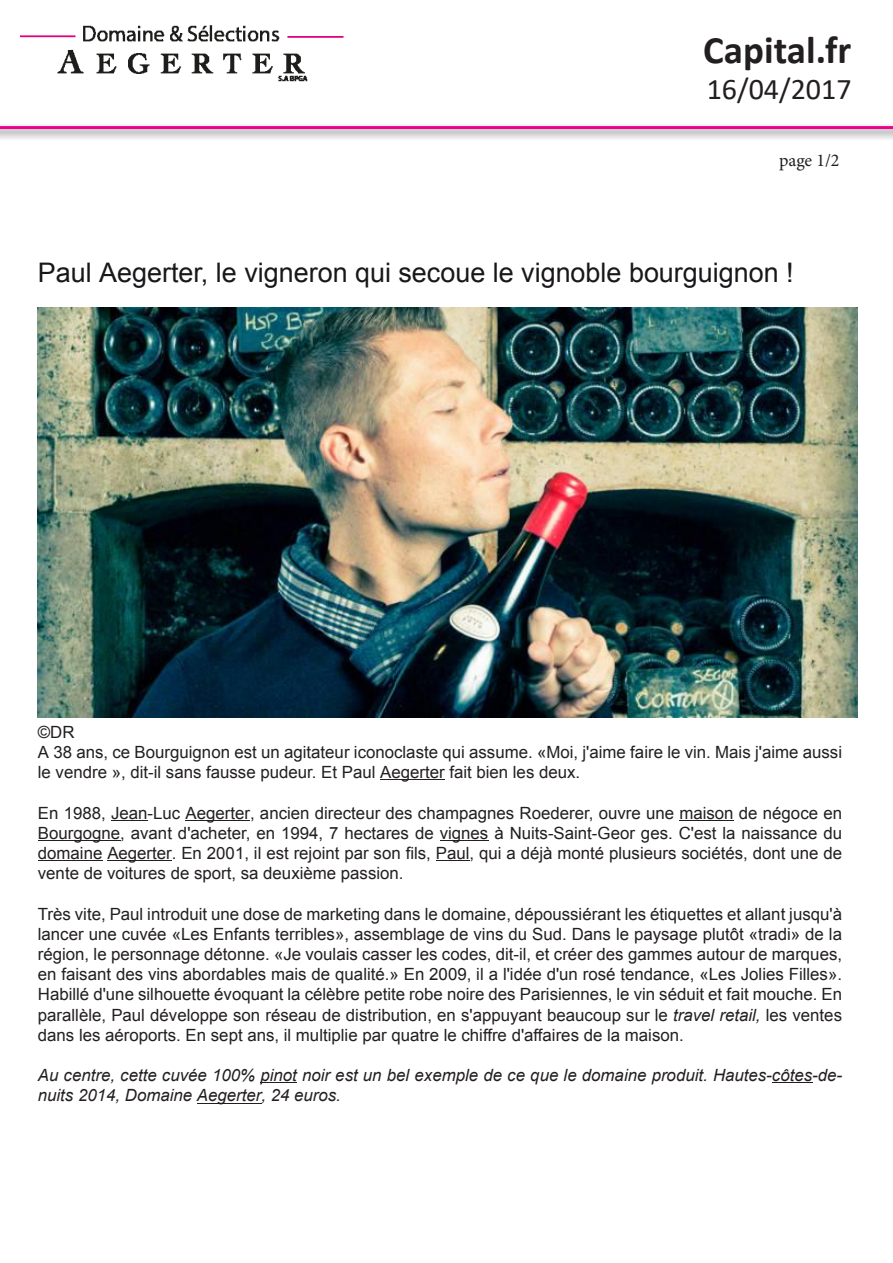
<style>
.page{position:relative;width:893px;height:1263px;background:#fff}
.page>*{position:absolute;margin:0;border:0;box-sizing:border-box;transform-origin:0 0}
.t1{font:700 39px "Calibri";color:#231f20}
.t2{font:30px "Calibri";color:#231f20}
.t3{font:27px "Arial";color:#1a171b}
.t4{font:18px "Minion Pro";color:#231f20}
.t5{font:16.8px/20.2px "Arial";color:#231f20;text-align:justify}
.t6{font:italic 16.8px/20.2px "Arial";color:#231f20}
.s1{font-style:italic}
</style>
<div class="page">
<img style="left:38px;top:307px;width:820px;height:410px">
<hr style="left:380px;top:780px;width:65px;height:1px;background:#231f20">
<hr style="left:111px;top:820px;width:37px;height:1px;background:#231f20">
<hr style="left:186px;top:820px;width:64px;height:1px;background:#231f20">
<hr style="left:679px;top:820px;width:55px;height:1px;background:#231f20">
<hr style="left:38px;top:840px;width:82px;height:1px;background:#231f20">
<hr style="left:440px;top:840px;width:48px;height:1px;background:#231f20">
<hr style="left:38px;top:860px;width:64px;height:1px;background:#231f20">
<hr style="left:107px;top:860px;width:65px;height:1px;background:#231f20">
<hr style="left:436px;top:860px;width:33px;height:1px;background:#231f20">
<hr style="left:260px;top:1083px;width:37px;height:1px;background:#231f20">
<hr style="left:772px;top:1083px;width:40px;height:1px;background:#231f20">
<hr style="left:197px;top:1103px;width:64px;height:1px;background:#231f20">
<div style="left:0;top:0;width:893px;height:141px;background:#231f20;opacity:.75"></div>
<svg style="left:0;top:0;width:893px;height:129px"></svg>
<p class="t1" style="left:703px;top:23px;width:150px">Capital.fr</p>
<p class="t2" style="left:707px;top:68px;width:146px">16/04/2017</p>
<p class="t4" style="left:779px;top:148px;width:62px">page 1/2</p>
<p class="t3" style="left:38px;top:254px;width:757px">Paul Aegerter, le vigneron qui secoue le vignoble bourguignon !</p>
<p class="t5" style="left:38px;top:722px;width:806px;text-align:left">©DR<br>A 38 ans, ce Bourguignon est un agitateur iconoclaste qui assume. «Moi, j'aime faire le vin. Mais j'aime aussi le vendre », dit-il sans fausse pudeur. Et Paul Aegerter fait bien les deux.</p>
<p class="t5" style="left:38px;top:802px;width:806px">En 1988, Jean-Luc Aegerter, ancien directeur des champagnes Roederer, ouvre une maison de négoce en Bourgogne, avant d'acheter, en 1994, 7 hectares de vignes à Nuits-Saint-Geor ges. C'est la naissance du domaine Aegerter. En 2001, il est rejoint par son fils, Paul, qui a déjà monté plusieurs sociétés, dont une de vente de voitures de sport, sa deuxième passion.</p>
<p class="t5" style="left:38px;top:903px;width:806px">Très vite, Paul introduit une dose de marketing dans le domaine, dépoussiérant les étiquettes et allant jusqu'à lancer une cuvée «Les Enfants terribles», assemblage de vins du Sud. Dans le paysage plutôt «tradi» de la région, le personnage détonne. «Je voulais casser les codes, dit-il, et créer des gammes autour de marques, en faisant des vins abordables mais de qualité.» En 2009, il a l'idée d'un rosé tendance, «Les Jolies Filles».<br>Habillé d'une silhouette évoquant la célèbre petite robe noire des Parisiennes, le vin séduit et fait mouche. En parallèle, Paul développe son réseau de distribution, en s'appuyant beaucoup sur le <span class="s1">travel retail,</span> les ventes dans les aéroports. En sept ans, il multiplie par quatre le chiffre d'affaires de la maison.</p>
<p class="t6" style="left:38px;top:1065px;width:806px">Au centre, cette cuvée 100% pinot noir est un bel exemple de ce que le domaine produit. Hautes-côtes-de&shy;nuits 2014, Domaine Aegerter, 24 euros.</p>
</div>
